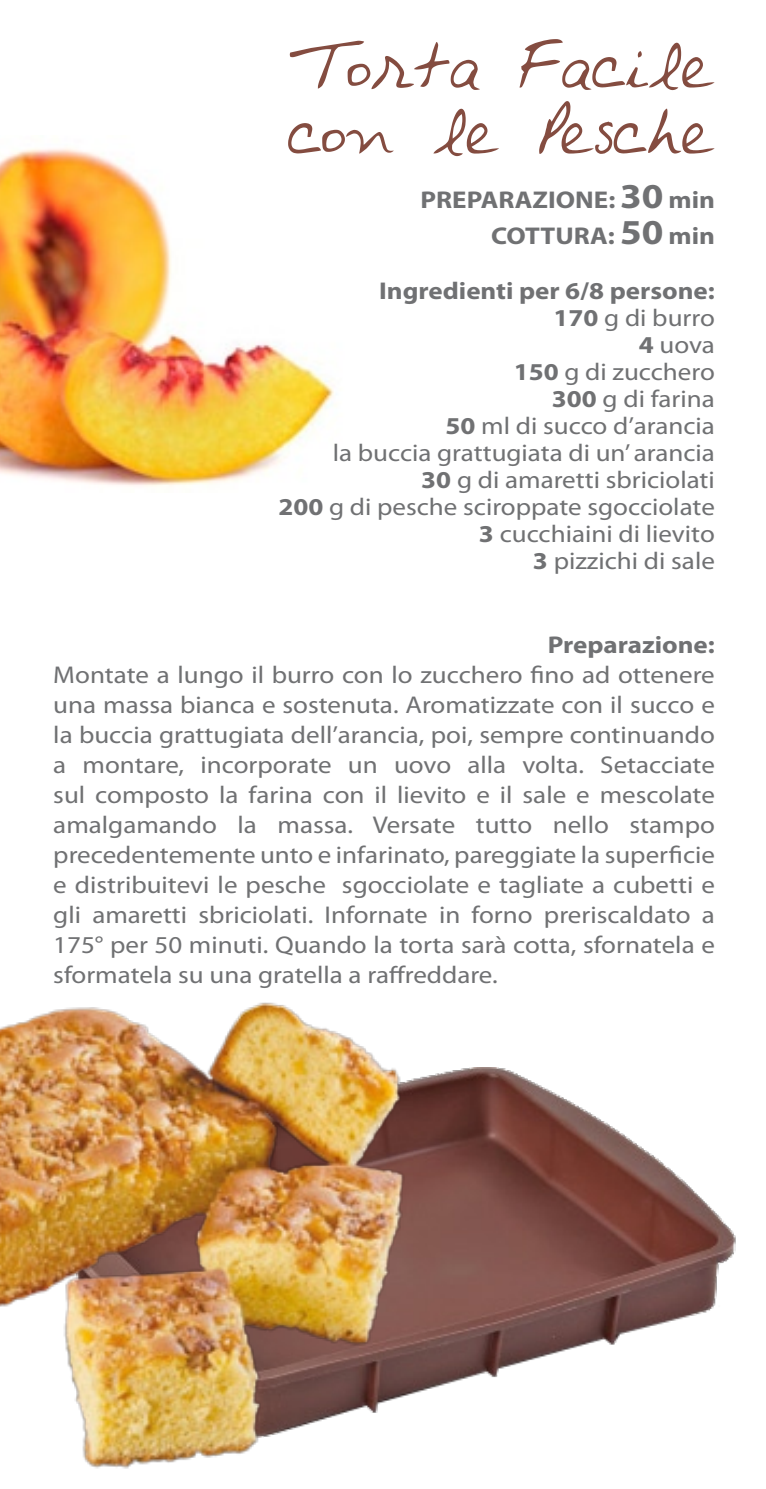
<style>
.page{position:relative;width:766px;height:1489px;background:#fff}
.page>*{position:absolute;margin:0;border:0;box-sizing:border-box;transform-origin:0 0}
.t1{font:54px/66px "Avantque...";letter-spacing:.01em;color:#844c40}
.t2{font:24.3px/27px "Myriad Pro";color:#707173;text-align:right;scale:1.11 1}
.t3{font:700 24.3px "Myriad Pro";color:#707173;scale:1.11 1}
.s1{font-size:35.1px}
.s2{font-weight:700}
</style>
<div class="page">
<img style="left:427px;top:1067px;width:309px;height:323px">
<img style="left:0;top:148px;width:334px;height:339px">
<img style="left:0;top:1002px;width:427px;height:467px">
<h1 class="t1" style="left:288px;top:36px;width:428px">Torta Facile con le Pesche</h1>
<p class="t3" style="left:420px;top:184px;width:15px">PREPARAZIONE</p>
<p class="t3" style="left:608px;top:184px;width:97px">: <span class="s1">30</span> min</p>
<p class="t3" style="left:491px;top:220px;width:16px">COTTURA</p>
<p class="t3" style="left:607px;top:220px;width:98px">: <span class="s1">50</span> min</p>
<p class="t2" style="left:278px;top:276px;width:394px"><span class="s2">Ingredienti per 6/8 persone:<br>170</span> g di burro<br><span class="s2">4</span> uova<br><span class="s2">150</span> g di zucchero<br><span class="s2">300</span> g di farina<br><span class="s2">50</span> ml di succo d’arancia<br>la buccia grattugiata di un’ arancia<br><span class="s2">30</span> g di amaretti sbriciolati<br><span class="s2">200</span> g di pesche sciroppate sgocciolate<br><span class="s2">3</span> cucchiaini di lievito<br><span class="s2">3</span> pizzichi di sale</p>
<p class="t3" style="left:547px;top:628px;width:152px">Preparazione:</p>
<p class="t2" style="left:53px;top:659px;width:597px;line-height:30px;text-align:justify">Montate a lungo il burro con lo zucchero fino ad ottenere una massa bianca e sostenuta. Aromatizzate con il succo e la buccia grattugiata dell’arancia, poi, sempre continuando a montare, incorporate un uovo alla volta. Setacciate sul composto la farina con il lievito e il sale e mescolate amalgamando la massa. Versate tutto nello stampo precedentemente unto e infarinato, pareggiate la superficie e distribuitevi le pesche sgocciolate e tagliate a cubetti e gli amaretti sbriciolati. Infornate in forno preriscaldato a 175° per 50 minuti. Quando la torta sarà cotta, sfornatela e sformatela su una gratella a raffreddare.</p>
</div>
